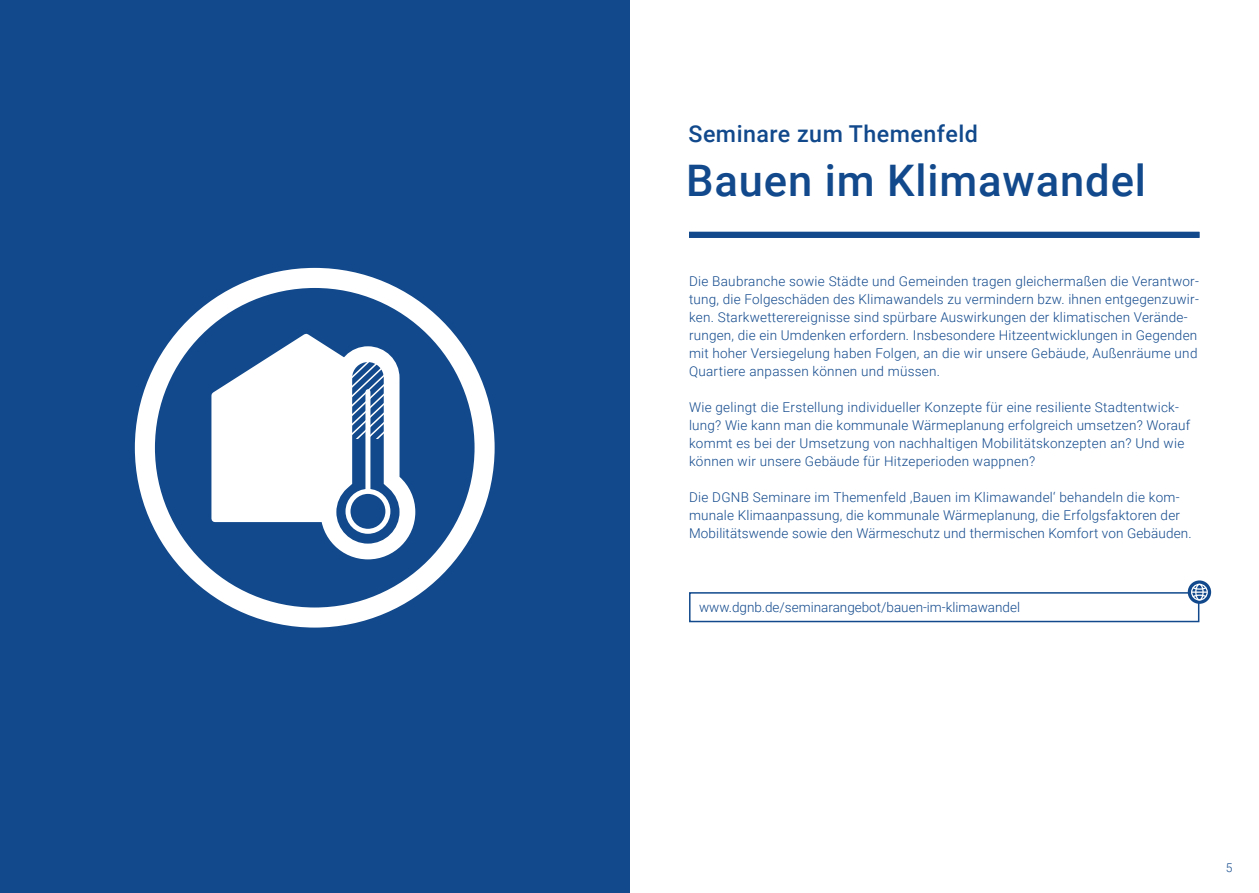
<style>
.page{position:relative;width:1259px;height:893px;background:#fff}
.page>*{position:absolute;margin:0;border:0;box-sizing:border-box;transform-origin:0 0}
.t1{font:500 43.5px "Roboto";letter-spacing:.02em;color:#11498c}
.t2{font:500 23.25px "Roboto";letter-spacing:.02em;color:#11498c}
.t3{font:300 13.5px/18px "Roboto";letter-spacing:.015em;color:#11498c}
.t4{font:300 12px "Roboto";color:#11498c}
</style>
<div class="page">
<div style="left:0;top:0;width:629px;height:893px;background:#11498c"></div>
<div style="left:135px;top:268px;width:359px;height:360px;border:20px solid #fff;border-radius:50%"></div>
<svg style="left:211px;top:333px;width:204px;height:226px"></svg>
<div style="left:689px;top:232px;width:510px;height:6px;background:#11498c"></div>
<div style="left:689px;top:592px;width:510px;height:30px;border:2px solid #11498c"></div>
<svg style="left:1187px;top:580px;width:24px;height:24px"></svg>
<div style="left:1191px;top:584px;width:16px;height:16px;border:1px solid #fff;border-radius:50%"></div>
<div style="left:1195px;top:584px;width:8px;height:16px;border:1px solid #fff;border-radius:50%"></div>
<svg style="left:1191px;top:586px;width:16px;height:12px"></svg>
<h2 class="t2" style="left:688px;top:117px;width:291px">Seminare zum Themenfeld</h2>
<h1 class="t1" style="left:686px;top:150px;width:461px">Bauen im Klimawandel</h1>
<p class="t3" style="left:689px;top:272px;width:511px">Die Baubranche sowie Städte und Gemeinden tragen gleichermaßen die Verantwor&shy;tung, die Folgeschäden des Klimawandels zu vermindern bzw. ihnen entgegenzuwir&shy;ken. Starkwetterereignisse sind spürbare Auswirkungen der klimatischen Verände&shy;rungen, die ein Umdenken erfordern. Insbesondere Hitzeentwicklungen in Gegenden mit hoher Versiegelung haben Folgen, an die wir unsere Gebäude, Außenräume und Quartiere anpassen können und müssen.</p>
<p class="t3" style="left:689px;top:397px;width:503px">Wie gelingt die Erstellung individueller Konzepte für eine resiliente Stadtentwick&shy;lung? Wie kann man die kommunale Wärmeplanung erfolgreich umsetzen? Worauf kommt es bei der Umsetzung von nachhaltigen Mobilitätskonzepten an? Und wie können wir unsere Gebäude für Hitzeperioden wappnen?</p>
<p class="t3" style="left:689px;top:487px;width:504px">Die DGNB Seminare im Themenfeld ‚Bauen im Klimawandel‘ behandeln die kom&shy;munale Klimaanpassung, die kommunale Wärmeplanung, die Erfolgsfaktoren der<br>Mobilitätswende sowie den Wärmeschutz und thermischen Komfort von Gebäuden.</p>
<p class="t3" style="left:699px;top:598px;width:322px">www.dgnb.de/seminarangebot/bauen-im-klimawandel</p>
<p class="t4" style="left:1225px;top:860px;width:8px">5</p>
</div>
